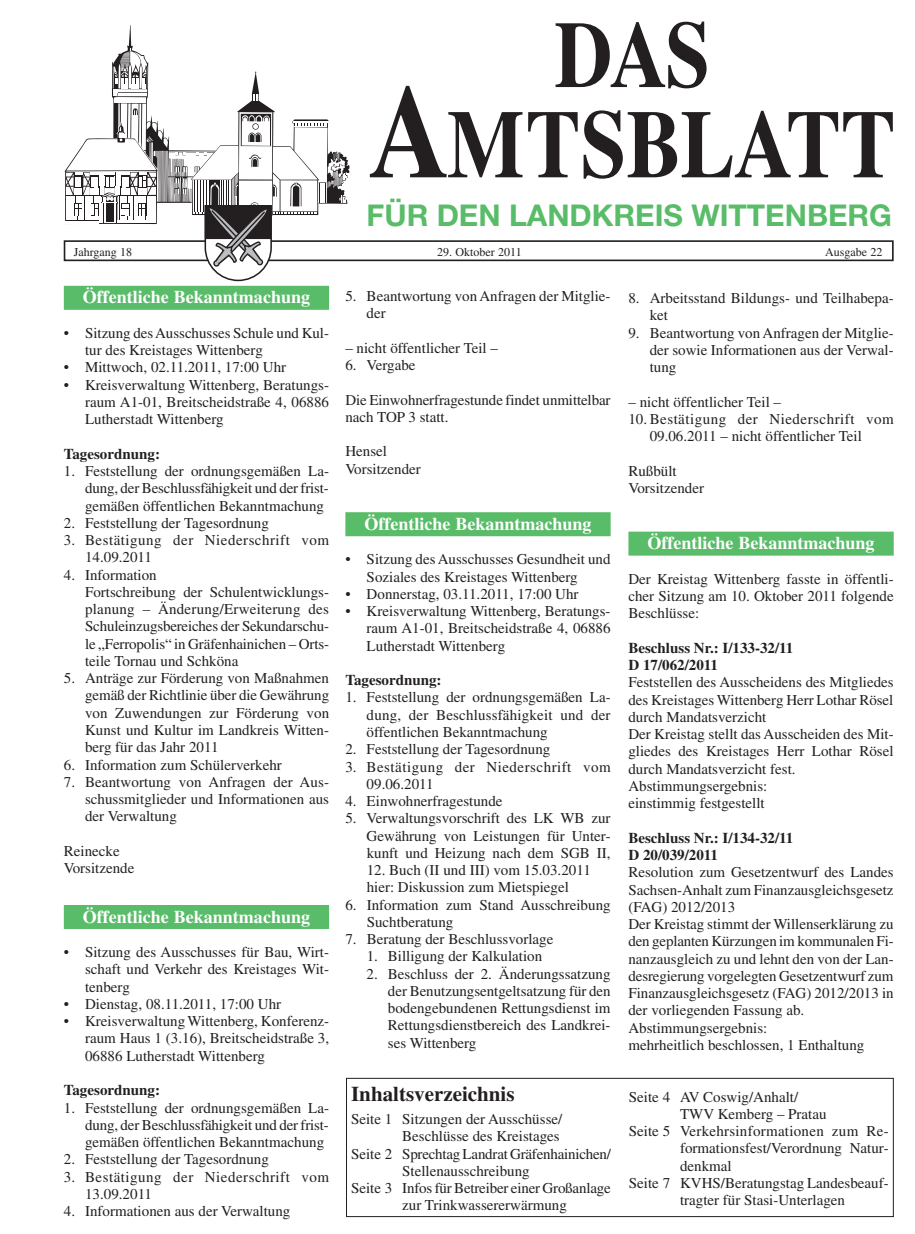
<style>
.page{position:relative;width:915px;height:1234px;background:#fff}
.page>*{position:absolute;margin:0;border:0;box-sizing:border-box;transform-origin:0 0}
.t1{font:700 30px "Helvetica Neue";color:#59bc68}
.t2{font:700 21px "Times";color:#231f20}
.t3{font:700 18px "Times";color:#fff}
.t4{font:15px/17.2px "Times";color:#231f20}
.t5{font:15px/17.2px "Times";letter-spacing:.03em;color:#231f20}
.t6{font:700 15px/17.2px "Times";color:#231f20}
.t7{font:15px "Times";letter-spacing:.02em;color:#231f20}
.t8{font:12px "Times";color:#231f20}
</style>
<div class="page">
<div style="left:64px;top:240px;width:829px;height:21px;border:2px solid #231f20"></div>
<svg style="left:370px;top:86px;width:152px;height:91px"></svg>
<svg style="left:528px;top:112px;width:49px;height:65px"></svg>
<svg style="left:583px;top:110px;width:254px;height:69px"></svg>
<svg style="left:843px;top:112px;width:49px;height:65px"></svg>
<svg style="left:555px;top:22px;width:151px;height:66px"></svg>
<svg style="left:64px;top:25px;width:286px;height:257px"></svg>
<div style="left:628px;top:531px;width:265px;height:24px;background:#59bc68"></div>
<div style="left:345px;top:512px;width:265px;height:24px;background:#59bc68"></div>
<div style="left:64px;top:286px;width:265px;height:24px;background:#59bc68"></div>
<div style="left:64px;top:904px;width:265px;height:24px;background:#59bc68"></div>
<div style="left:346px;top:1077px;width:547px;height:139px;border:1px solid #231f20"></div>
<h1 class="t1" style="left:366px;top:197px;width:526px">FÜR DEN LANDKREIS WITTENBERG</h1>
<p class="t8" style="left:74px;top:245px;width:60px">Jahrgang 18</p>
<p class="t8" style="left:437px;top:245px;width:86px">29. Oktober 2011</p>
<p class="t8" style="left:824px;top:245px;width:59px">Ausgabe 22</p>
<p class="t4" style="left:649px;top:289px;width:245px;text-indent:-21px">8. Arbeitsstand Bildungs- und Teilhabepa&shy;ket</p>
<p class="t4" style="left:649px;top:324px;width:245px;text-align:justify;text-indent:-21px">9. Beantwortung von Anfragen der Mitglie&shy;der sowie Informationen aus der Verwal&shy;tung</p>
<p class="t4" style="left:628px;top:393px;width:154px">– nicht öffentlicher Teil –</p>
<p class="t5" style="left:649px;top:410px;width:245px;text-indent:-21px">10. Bestätigung der Niederschrift vom<br>09.06.2011 – nicht öffentlicher Teil</p>
<p class="t4" style="left:628px;top:462px;width:77px">Rußbült<br>Vorsitzender</p>
<p class="t3" style="left:83px;top:286px;width:228px">Öffentliche Bekanntmachung</p>
<p class="t4" style="left:85px;top:324px;width:245px;text-indent:-21px">• Sitzung desAusschusses Schule und Kul&shy;tur des Kreistages Wittenberg</p>
<p class="t4" style="left:64px;top:358px;width:224px">• Mittwoch, 02.11.2011, 17:00 Uhr</p>
<p class="t4" style="left:85px;top:376px;width:245px;text-align:justify;text-indent:-21px">• Kreisverwaltung Wittenberg, Beratungs&shy;raum A1-01, Breitscheidstraße 4, 06886<br>Lutherstadt Wittenberg</p>
<p class="t6" style="left:64px;top:444px;width:98px">Tagesordnung:</p>
<p class="t4" style="left:85px;top:462px;width:245px;text-align:justify;text-indent:-21px">1. Feststellung der ordnungsgemäßen La&shy;dung, der Beschlussfähigkeit und der frist&shy;gemäßen öffentlichen Bekanntmachung</p>
<p class="t4" style="left:64px;top:514px;width:206px">2. Feststellung der Tagesordnung</p>
<p class="t5" style="left:85px;top:531px;width:245px;text-indent:-21px">3. Bestätigung der Niederschrift vom<br>14.09.2011</p>
<p class="t4" style="left:85px;top:565px;width:245px;text-indent:-21px">4. Information<br>Fortschreibung der Schulentwicklungs&shy;planung – Änderung/Erweiterung des Schuleinzugsbereiches der Sekundarschu&shy;le „Ferropolis“ in Gräfenhainichen – Orts&shy;teile Tornau und Schköna</p>
<p class="t4" style="left:85px;top:669px;width:245px;text-align:justify;text-indent:-21px">5. Anträge zur Förderung von Maßnahmen gemäß der Richtlinie über die Gewährung von Zuwendungen zur Förderung von Kunst und Kultur im Landkreis Witten&shy;berg für das Jahr 2011</p>
<p class="t4" style="left:64px;top:755px;width:219px">6. Information zum Schülerverkehr</p>
<p class="t4" style="left:85px;top:772px;width:245px;text-align:justify;text-indent:-21px">7. Beantwortung von Anfragen der Aus&shy;schussmitglieder und Informationen aus der Verwaltung</p>
<p class="t4" style="left:64px;top:841px;width:72px">Reinecke<br>Vorsitzende</p>
<p class="t3" style="left:83px;top:905px;width:228px">Öffentliche Bekanntmachung</p>
<p class="t4" style="left:85px;top:943px;width:245px;text-align:justify;text-indent:-21px">• Sitzung des Ausschusses für Bau, Wirt&shy;schaft und Verkehr des Kreistages Wit&shy;tenberg</p>
<p class="t4" style="left:64px;top:994px;width:219px">• Dienstag, 08.11.2011, 17:00 Uhr</p>
<p class="t4" style="left:85px;top:1012px;width:245px;text-align:justify;text-indent:-21px">• Kreisverwaltung Wittenberg, Konferenz&shy;raum Haus 1 (3.16), Breitscheidstraße 3, 06886 Lutherstadt Wittenberg</p>
<p class="t6" style="left:64px;top:1080px;width:98px">Tagesordnung:</p>
<p class="t4" style="left:85px;top:1098px;width:245px;text-align:justify;text-indent:-21px">1. Feststellung der ordnungsgemäßen La&shy;dung, der Beschlussfähigkeit und der frist&shy;gemäßen öffentlichen Bekanntmachung</p>
<p class="t4" style="left:64px;top:1150px;width:206px">2. Feststellung der Tagesordnung</p>
<p class="t5" style="left:85px;top:1167px;width:245px;text-indent:-21px">3. Bestätigung der Niederschrift vom<br>13.09.2011</p>
<p class="t4" style="left:64px;top:1201px;width:228px">4. Informationen aus der Verwaltung</p>
<p class="t4" style="left:366px;top:287px;width:245px;text-indent:-21px">5. Beantwortung von Anfragen der Mitglie&shy;der</p>
<p class="t4" style="left:345px;top:339px;width:154px">– nicht öffentlicher Teil –</p>
<p class="t4" style="left:345px;top:356px;width:72px">6. Vergabe</p>
<p class="t4" style="left:345px;top:391px;width:267px">Die Einwohnerfragestunde findet unmittelbar nach TOP 3 statt.</p>
<p class="t4" style="left:345px;top:442px;width:77px">Hensel<br>Vorsitzender</p>
<p class="t3" style="left:364px;top:513px;width:228px">Öffentliche Bekanntmachung</p>
<p class="t4" style="left:366px;top:550px;width:245px;text-indent:-21px">• Sitzung des Ausschusses Gesundheit und<br>Soziales des Kreistages Wittenberg</p>
<p class="t4" style="left:345px;top:585px;width:235px">• Donnerstag, 03.11.2011, 17:00 Uhr</p>
<p class="t4" style="left:366px;top:602px;width:245px;text-align:justify;text-indent:-21px">• Kreisverwaltung Wittenberg, Beratungs&shy;raum A1-01, Breitscheidstraße 4, 06886<br>Lutherstadt Wittenberg</p>
<p class="t6" style="left:345px;top:671px;width:98px">Tagesordnung:</p>
<p class="t4" style="left:366px;top:688px;width:245px;text-align:justify;text-indent:-21px">1. Feststellung der ordnungsgemäßen La&shy;dung, der Beschlussfähigkeit und der öffentlichen Bekanntmachung</p>
<p class="t4" style="left:345px;top:740px;width:206px">2. Feststellung der Tagesordnung</p>
<p class="t5" style="left:366px;top:757px;width:245px;text-indent:-21px">3. Bestätigung der Niederschrift vom<br>09.06.2011</p>
<p class="t4" style="left:345px;top:792px;width:159px">4. Einwohnerfragestunde</p>
<p class="t4" style="left:366px;top:809px;width:245px;text-align:justify;text-indent:-21px">5. Verwaltungsvorschrift des LK WB zur Gewährung von Leistungen für Unter&shy;kunft und Heizung nach dem SGB II,</p>
<p class="t4" style="left:366px;top:861px;width:225px">12. Buch (II und III) vom 15.03.2011 hier: Diskussion zum Mietspiegel</p>
<p class="t4" style="left:366px;top:895px;width:245px;text-indent:-21px">6. Information zum Stand Ausschreibung<br>Suchtberatung</p>
<p class="t4" style="left:345px;top:930px;width:209px">7. Beratung der Beschlussvorlage</p>
<p class="t4" style="left:366px;top:947px;width:177px">1. Billigung der Kalkulation</p>
<p class="t4" style="left:388px;top:964px;width:224px;text-align:justify;text-indent:-21px">2. Beschluss der 2. Änderungssatzung der Benutzungsentgeltsatzung für den bodengebundenen Rettungsdienst im Rettungsdienstbereich des Landkrei&shy;ses Wittenberg</p>
<p class="t3" style="left:647px;top:532px;width:228px">Öffentliche Bekanntmachung</p>
<p class="t4" style="left:628px;top:570px;width:267px;text-align:justify">Der Kreistag Wittenberg fasste in öffentli&shy;cher Sitzung am 10. Oktober 2011 folgende Beschlüsse:</p>
<p class="t6" style="left:628px;top:638px;width:166px">Beschluss Nr.: I/133-32/11<br>D 17/062/2011</p>
<p class="t4" style="left:628px;top:673px;width:267px">Feststellen des Ausscheidens des Mitgliedes des Kreistages Wittenberg Herr Lothar Rösel durch Mandatsverzicht<br>Der Kreistag stellt das Ausscheiden des Mit&shy;gliedes des Kreistages Herr Lothar Rösel durch Mandatsverzicht fest.<br>Abstimmungsergebnis:<br>einstimmig festgestellt</p>
<p class="t6" style="left:628px;top:828px;width:166px">Beschluss Nr.: I/134-32/11<br>D 20/039/2011</p>
<p class="t4" style="left:628px;top:863px;width:267px">Resolution zum Gesetzentwurf des Landes Sachsen-Anhalt zum Finanzausgleichsgesetz (FAG) 2012/2013<br>Der Kreistag stimmt der Willenserklärung zu den geplanten Kürzungen im kommunalen Fi&shy;nanzausgleich zu und lehnt den von der Lan&shy;desregierung vorgelegten Gesetzentwurf zum Finanzausgleichsgesetz (FAG) 2012/2013 in der vorliegenden Fassung ab.<br>Abstimmungsergebnis:<br>mehrheitlich beschlossen, 1 Enthaltung</p>
<h2 class="t2" style="left:351px;top:1080px;width:165px">Inhaltsverzeichnis</h2>
<p class="t4" style="left:351px;top:1110px;width:213px">Seite 1 Sitzungen der Ausschüsse/</p>
<p class="t4" style="left:402px;top:1127px;width:159px">Beschlüsse des Kreistages</p>
<p class="t4" style="left:351px;top:1144px;width:261px">Seite 2 Sprechtag Landrat Gräfenhainichen/</p>
<p class="t4" style="left:402px;top:1161px;width:129px">Stellenausschreibung</p>
<p class="t4" style="left:351px;top:1179px;width:261px">Seite 3 Infos für Betreiber einer Großanlage</p>
<p class="t4" style="left:402px;top:1196px;width:166px">zur Trinkwassererwärmung</p>
<p class="t4" style="left:628px;top:1087px;width:171px">Seite 4 AV Coswig/Anhalt/</p>
<p class="t4" style="left:679px;top:1104px;width:148px">TWV Kemberg – Pratau</p>
<p class="t7" style="left:628px;top:1122px;width:261px">Seite 5 Verkehrsinformationen zum Re-</p>
<p class="t4" style="left:679px;top:1139px;width:210px">formationsfest/Verordnung Natur-</p>
<p class="t4" style="left:679px;top:1156px;width:53px">denkmal</p>
<p class="t4" style="left:628px;top:1173px;width:261px">Seite 7 KVHS/Beratungstag Landesbeauf-</p>
<p class="t4" style="left:679px;top:1191px;width:166px">tragter für Stasi-Unterlagen</p>
</div>
